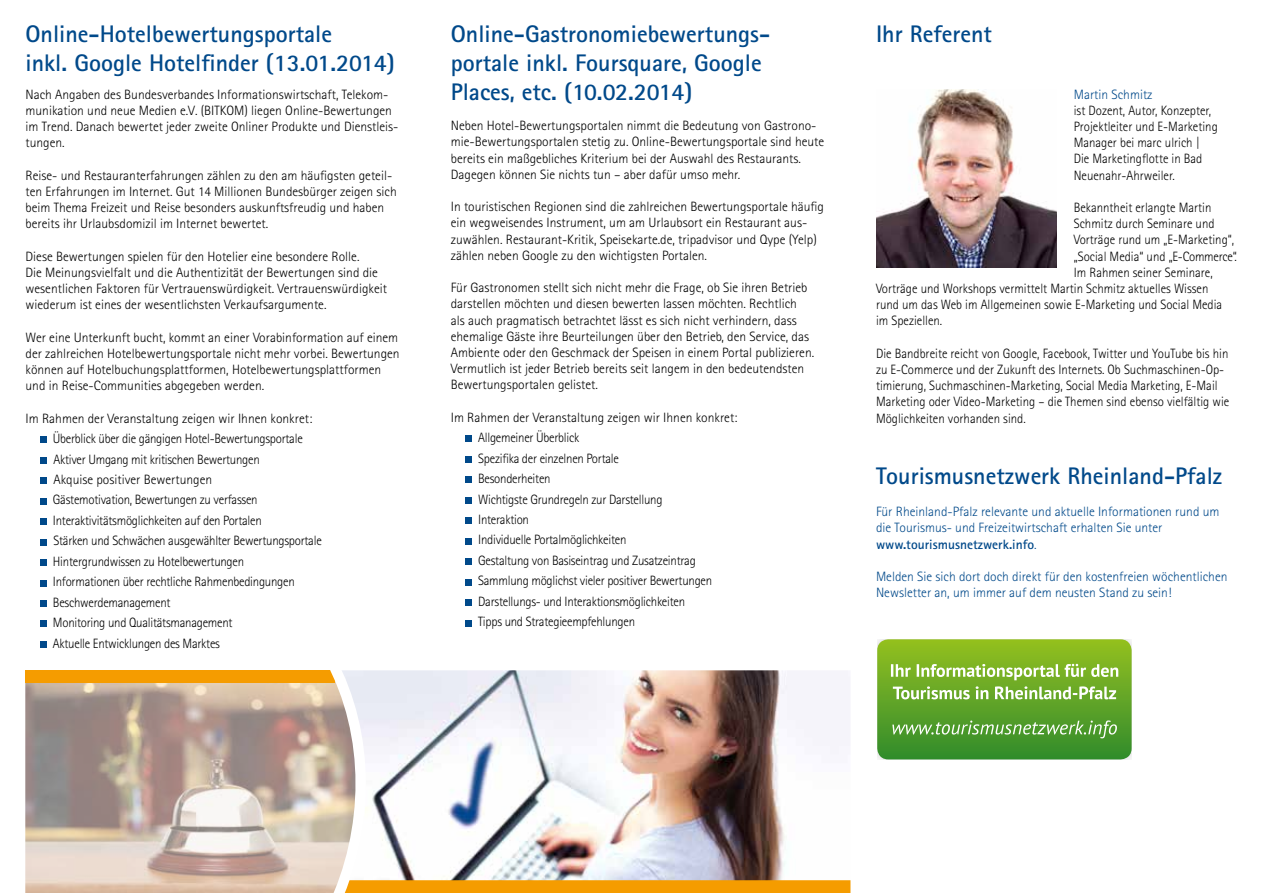
<style>
.page{position:relative;width:1263px;height:893px;background:#fff}
.page>*{position:absolute;margin:0;border:0;box-sizing:border-box;transform-origin:0 0}
.t1{font:700 24px/28.8px "Rotis Sans Serif Std";color:#00498a}
.t2{font:300 13.5px/16.2px "Rotis Sans Serif Std";color:#000}
.t3{font:300 13.5px/20.4px "Rotis Sans Serif Std";letter-spacing:-.02em;color:#000}
.t4{font:300 13.5px/16.2px "Rotis Sans Serif Std";color:#000;scale:.95 1}
.t5{font:300 13.5px/16.2px "Rotis Sans Serif Std";color:#00498a}
.s1{font-weight:700}
</style>
<div class="page">
<img style="left:876px;top:89px;width:181px;height:179px">
<svg style="left:877px;top:639px;width:254px;height:120px;background:#73ae3d"></svg>
<svg style="left:466px;top:436px;width:6px;height:6px"></svg>
<div style="left:466px;top:456px;width:6px;height:7px;background:#00498a"></div>
<svg style="left:466px;top:477px;width:6px;height:6px"></svg>
<div style="left:466px;top:497px;width:6px;height:7px;background:#00498a"></div>
<div style="left:466px;top:517px;width:6px;height:7px;background:#00498a"></div>
<svg style="left:466px;top:538px;width:6px;height:6px"></svg>
<div style="left:466px;top:558px;width:6px;height:7px;background:#00498a"></div>
<svg style="left:466px;top:579px;width:6px;height:6px"></svg>
<div style="left:466px;top:599px;width:6px;height:7px;background:#00498a"></div>
<svg style="left:466px;top:620px;width:6px;height:6px"></svg>
<div style="left:40px;top:437px;width:7px;height:6px;background:#00498a"></div>
<div style="left:40px;top:457px;width:7px;height:7px;background:#00498a"></div>
<div style="left:40px;top:477px;width:7px;height:7px;background:#00498a"></div>
<div style="left:40px;top:498px;width:7px;height:6px;background:#00498a"></div>
<div style="left:40px;top:518px;width:7px;height:7px;background:#00498a"></div>
<div style="left:40px;top:539px;width:7px;height:6px;background:#00498a"></div>
<div style="left:40px;top:559px;width:7px;height:7px;background:#00498a"></div>
<div style="left:40px;top:580px;width:7px;height:6px;background:#00498a"></div>
<div style="left:40px;top:600px;width:7px;height:7px;background:#00498a"></div>
<div style="left:40px;top:621px;width:7px;height:6px;background:#00498a"></div>
<div style="left:40px;top:641px;width:7px;height:7px;background:#00498a"></div>
<svg style="left:25px;top:670px;width:291px;height:223px;background:#bfada2"></svg>
<div style="left:26px;top:670px;width:309px;height:13px;background:#f59c00"></div>
<img style="left:316px;top:670px;width:534px;height:223px">
<h1 class="t1" style="left:26px;top:19px;width:371px">Online-Hotelbewertungsportale<br>inkl. Google Hotelfinder (13.01.2014)</h1>
<p class="t2" style="left:26px;top:86px;width:374px">Nach Angaben des Bundesverbandes Informationswirtschaft, Telekom&shy;munikation und neue Medien e.V. (BITKOM) liegen Online-Bewertungen im Trend. Danach bewertet jeder zweite Onliner Produkte und Dienstleis&shy;tungen.</p>
<p class="t2" style="left:26px;top:167px;width:373px">Reise- und Restauranterfahrungen zählen zu den am häufigsten geteil&shy;ten Erfahrungen im Internet. Gut 14 Millionen Bundesbürger zeigen sich beim Thema Freizeit und Reise besonders auskunftsfreudig und haben bereits ihr Urlaubsdomizil im Internet bewertet.</p>
<p class="t2" style="left:26px;top:248px;width:363px">Diese Bewertungen spielen für den Hotelier eine besondere Rolle.<br>Die Meinungsvielfalt und die Authentizität der Bewertungen sind die wesentlichen Faktoren für Vertrauenswürdigkeit. Vertrauenswürdigkeit wiederum ist eines der wesentlichsten Verkaufsargumente.</p>
<p class="t2" style="left:26px;top:329px;width:376px">Wer eine Unterkunft bucht, kommt an einer Vorabinformation auf einem der zahlreichen Hotelbewertungsportale nicht mehr vorbei. Bewertungen können auf Hotelbuchungsplattformen, Hotelbewertungsplattformen und in Reise-Communities abgegeben werden.</p>
<p class="t3" style="left:53px;top:408px;width:270px;text-indent:-27px">Im Rahmen der Veranstaltung zeigen wir Ihnen konkret:<br>Überblick über die gängigen Hotel-Bewertungsportale Aktiver Umgang mit kritischen Bewertungen<br>Akquise positiver Bewertungen<br>Gästemotivation, Bewertungen zu verfassen Interaktivitätsmöglichkeiten auf den Portalen<br>Stärken und Schwächen ausgewählter Bewertungsportale Hintergrundwissen zu Hotelbewertungen<br>Informationen über rechtliche Rahmenbedingungen Beschwerdemanagement<br>Monitoring und Qualitätsmanagement<br>Aktuelle Entwicklungen des Marktes</p>
<h1 class="t1" style="left:451px;top:19px;width:319px">Online-Gastronomiebewertungs&shy;portale inkl. Foursquare, Google<br>Places, etc. (10.02.2014)</h1>
<p class="t2" style="left:451px;top:117px;width:375px">Neben Hotel-Bewertungsportalen nimmt die Bedeutung von Gastrono&shy;mie-Bewertungsportalen stetig zu. Online-Bewertungsportale sind heute bereits ein maßgebliches Kriterium bei der Auswahl des Restaurants.<br>Dagegen können Sie nichts tun – aber dafür umso mehr.</p>
<p class="t2" style="left:451px;top:198px;width:375px">In touristischen Regionen sind die zahlreichen Bewertungsportale häufig ein wegweisendes Instrument, um am Urlaubsort ein Restaurant aus&shy;zuwählen. Restaurant-Kritik, Speisekarte.de, tripadvisor und Qype (Yelp) zählen neben Google zu den wichtigsten Portalen.</p>
<p class="t2" style="left:451px;top:279px;width:365px">Für Gastronomen stellt sich nicht mehr die Frage, ob Sie ihren Betrieb darstellen möchten und diesen bewerten lassen möchten. Rechtlich als auch pragmatisch betrachtet lässt es sich nicht verhindern, dass ehemalige Gäste ihre Beurteilungen über den Betrieb, den Service, das Ambiente oder den Geschmack der Speisen in einem Portal publizieren.<br>Vermutlich ist jeder Betrieb bereits seit langem in den bedeutendsten Bewertungsportalen gelistet.</p>
<p class="t3" style="left:478px;top:407px;width:261px;text-indent:-27px">Im Rahmen der Veranstaltung zeigen wir Ihnen konkret:<br>Allgemeiner Überblick<br>Spezifika der einzelnen Portale<br>Besonderheiten<br>Wichtigste Grundregeln zur Darstellung<br>Interaktion<br>Individuelle Portalmöglichkeiten<br>Gestaltung von Basiseintrag und Zusatzeintrag Sammlung möglichst vieler positiver Bewertungen Darstellungs- und Interaktionsmöglichkeiten<br>Tipps und Strategieempfehlungen</p>
<h1 class="t1" style="left:876px;top:19px;width:117px">Ihr Referent</h1>
<p class="t5" style="left:1074px;top:86px;width:80px">Martin Schmitz</p>
<p class="t4" style="left:1074px;top:102px;width:153px">ist Dozent, Autor, Konzepter,<br>Projektleiter und E-Marketing<br>Manager bei marc ulrich |<br>Die Marketingflotte in Bad<br>Neuenahr-Ahrweiler.</p>
<p class="t4" style="left:1074px;top:199px;width:146px">Bekanntheit erlangte Martin</p>
<p class="t4" style="left:1074px;top:216px;width:150px">Schmitz durch Seminare und</p>
<p class="t4" style="left:1074px;top:232px;width:170px">Vorträge rund um „E-Marketing“,</p>
<p class="t4" style="left:1074px;top:248px;width:173px">„Social Media“ und „E-Commerce“.</p>
<p class="t4" style="left:1074px;top:264px;width:148px">Im Rahmen seiner Seminare,</p>
<p class="t4" style="left:876px;top:280px;width:351px">Vorträge und Workshops vermittelt Martin Schmitz aktuelles Wissen</p>
<p class="t4" style="left:876px;top:297px;width:366px">rund um das Web im Allgemeinen sowie E-Marketing und Social Media</p>
<p class="t4" style="left:876px;top:313px;width:71px">im Speziellen.</p>
<p class="t4" style="left:876px;top:345px;width:373px">Die Bandbreite reicht von Google, Facebook, Twitter und YouTube bis hin zu E-Commerce und der Zukunft des Internets. Ob Suchmaschinen-Op&shy;timierung, Suchmaschinen-Marketing, Social Media Marketing, E-Mail Marketing oder Video-Marketing – die Themen sind ebenso vielfältig wie Möglichkeiten vorhanden sind.</p>
<h1 class="t1" style="left:876px;top:461px;width:348px">Tourismusnetzwerk Rheinland-Pfalz</h1>
<p class="t5" style="left:876px;top:504px;width:345px">Für Rheinland-Pfalz relevante und aktuelle Informationen rund um die Tourismus- und Freizeitwirtschaft erhalten Sie unter <span class="s1">www.tourismusnetzwerk.info</span>.</p>
<p class="t5" style="left:876px;top:568px;width:353px">Melden Sie sich dort doch direkt für den kostenfreien wöchentlichen<br>Newsletter an, um immer auf dem neusten Stand zu sein!</p>
</div>
